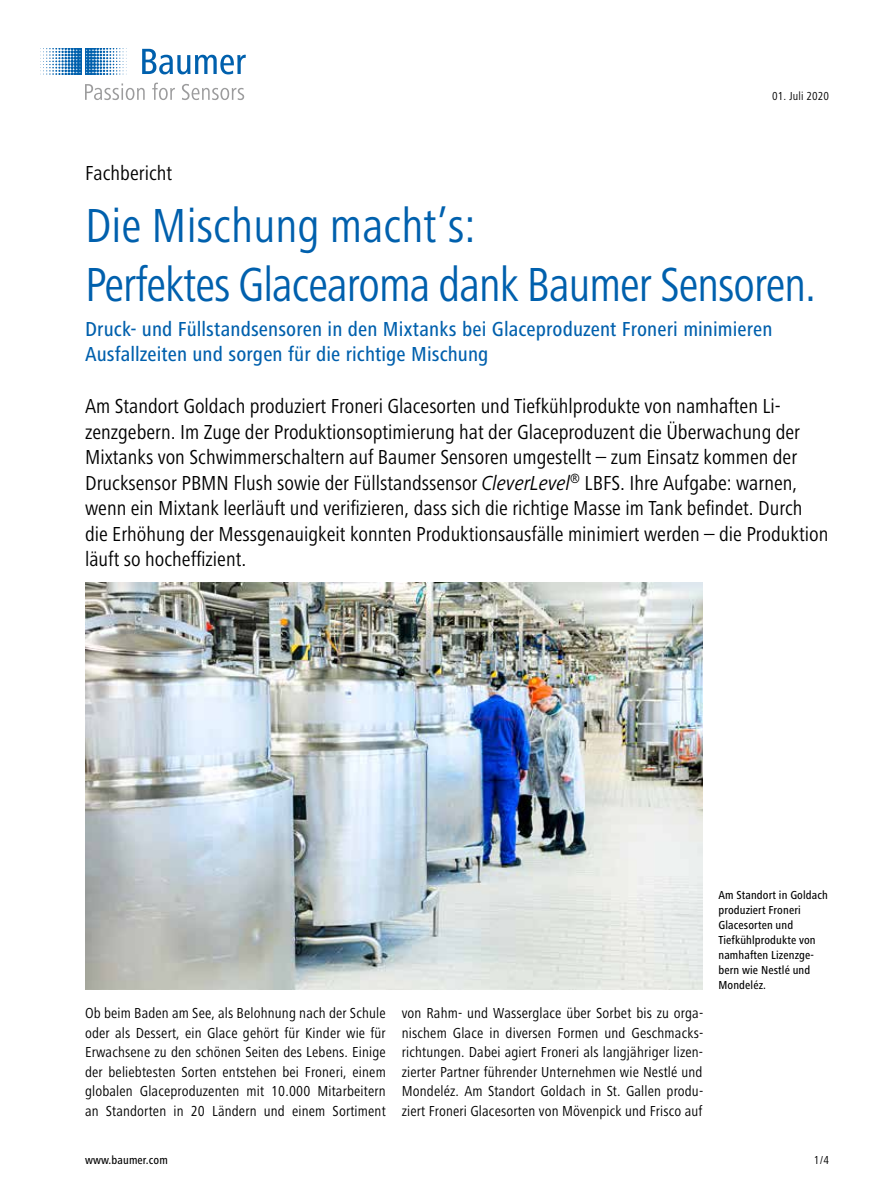
<style>
.page{position:relative;width:893px;height:1188px;background:#fff}
.page>*{position:absolute;margin:0;border:0;box-sizing:border-box;transform-origin:0 0}
.t1{font:condensed 49.5px/58.5px "Frutiger Next LT";letter-spacing:-.02em;color:#0060ad}
.t2{font:condensed 21px/25.5px "Frutiger Next LT";color:#000}
.t3{font:500 condensed 21px/25.5px "Frutiger Next LT";letter-spacing:.005em;color:#0060ad}
.t4{font:condensed 15px/19.5px "Frutiger Next LT";letter-spacing:.01em;color:#000;text-align:justify}
.t5{font:500 condensed 12px/15px "Frutiger Next LT";letter-spacing:.01em;color:#000}
.t6{font:condensed 12px "Frutiger Next LT";letter-spacing:.01em;color:#000}
.s1{font-style:italic;font-stretch:normal}
</style>
<div class="page">
<img style="left:85px;top:583px;width:617px;height:407px">
<svg style="left:142px;top:49px;width:104px;height:25px"></svg>
<svg style="left:40px;top:49px;width:87px;height:26px"></svg>
<svg style="left:85px;top:83px;width:60px;height:17px"></svg>
<svg style="left:152px;top:83px;width:23px;height:17px"></svg>
<svg style="left:182px;top:84px;width:62px;height:16px"></svg>
<p class="t6" style="left:772px;top:89px;width:58px">01. Juli 2020</p>
<h2 class="t2" style="left:85px;top:160px;width:89px">Fachbericht</h2>
<h1 class="t1" style="left:85px;top:197px;width:733px">Die Mischung macht’s:<br>Perfektes Glacearoma dank Baumer Sensoren.</h1>
<h2 class="t3" style="left:85px;top:316px;width:689px">Druck- und Füllstandsensoren in den Mixtanks bei Glaceproduzent Froneri minimieren<br>Ausfallzeiten und sorgen für die richtige Mischung</h2>
<p class="t2" style="left:85px;top:394px;width:745px">Am Standort Goldach produziert Froneri Glacesorten und Tiefkühlprodukte von namhaften Li&shy;zenzgebern. Im Zuge der Produktionsoptimierung hat der Glaceproduzent die Überwachung der Mixtanks von Schwimmerschaltern auf Baumer Sensoren umgestellt – zum Einsatz kommen der Drucksensor PBMN Flush sowie der Füllstandssensor <span class="s1">CleverLevel</span><sup>®</sup> LBFS. Ihre Aufgabe: warnen, wenn ein Mixtank leerläuft und verifizieren, dass sich die richtige Masse im Tank befindet. Durch die Erhöhung der Messgenauigkeit konnten Produktionsausfälle minimiert werden – die Produktion läuft so hocheffizient.</p>
<p class="t4" style="left:85px;top:1003px;width:302px">Ob beim Baden am See, als Belohnung nach der Schule oder als Dessert, ein Glace gehört für Kinder wie für Erwachsene zu den schönen Seiten des Lebens. Einige der beliebtesten Sorten entstehen bei Froneri, einem globalen Glaceproduzenten mit 10.000 Mitarbeitern an Standorten in 20 Ländern und einem Sortiment</p>
<p class="t4" style="left:402px;top:1003px;width:303px">von Rahm- und Wasserglace über Sorbet bis zu orga&shy;nischem Glace in diversen Formen und Geschmacks&shy;richtungen. Dabei agiert Froneri als langjähriger lizen&shy;zierter Partner führender Unternehmen wie Nestlé und Mondeléz. Am Standort Goldach in St. Gallen produ&shy;ziert Froneri Glacesorten von Mövenpick und Frisco auf</p>
<p class="t5" style="left:85px;top:1152px;width:84px">www.baumer.com</p>
<p class="t5" style="left:718px;top:888px;width:111px">Am Standort in Goldach produziert Froneri<br>Glacesorten und<br>Tiefkühlprodukte von namhaften Lizenzge&shy;bern wie Nestlé und<br>Mondeléz.</p>
<p class="t6" style="left:814px;top:1153px;width:17px">1/4</p>
</div>
